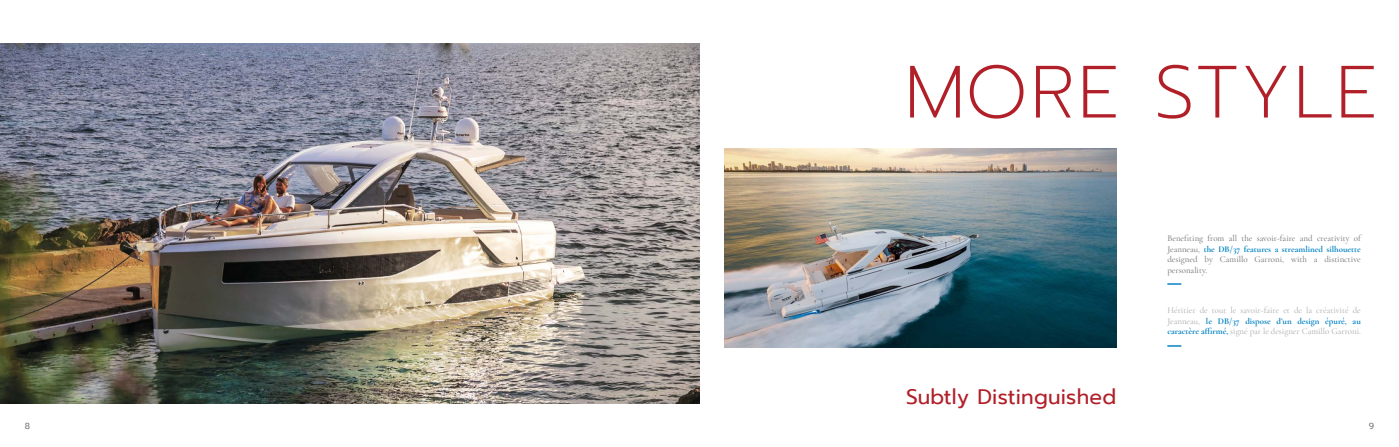
<style>
.page{position:relative;width:1399px;height:447px;background:#fff}
.page>*{position:absolute;margin:0;border:0;box-sizing:border-box;transform-origin:0 0}
.t1{font:200 73.85px "Prompt";letter-spacing:.03em;color:#b12029}
.t2{font:20.91px "Prompt";letter-spacing:.01em;color:#b12029}
.t3{font:500 8.84px/10.8px "Cormorant Garamond";color:#76777a;text-align:justify}
.t4{font:500 8.84px/10.8px "Cormorant Garamond";color:#b2b1b1;text-align:justify}
.t5{font:8.75px "Prompt";color:#76777a}
.s1{font-weight:700;color:#0082c2}
</style>
<div class="page">
<img style="left:0;top:43px;width:699px;height:360px">
<img style="left:724px;top:149px;width:392px;height:198px">
<svg style="left:1167px;top:283px;width:14px;height:1px"></svg>
<svg style="left:1167px;top:345px;width:14px;height:1px"></svg>
<h1 class="t1" style="left:905px;top:37px;width:474px">MORE STYLE</h1>
<h2 class="t2" style="left:906px;top:380px;width:212px">Subtly Distinguished</h2>
<p class="t3" style="left:1167px;top:232px;width:195px">Benefiting from all the savoir-faire and creativity of Jeanneau, <span class="s1">the DB/37 features a streamlined silhouette </span>designed by Camillo Garroni, with a distinctive personality.</p>
<p class="t4" style="left:1167px;top:304px;width:195px">Héritier de tout le savoir-faire et de la créativité de Jeanneau, <span class="s1">le DB/37 dispose d’un design épuré, au caractère affirmé,</span> signé par le designer Camillo Garroni.</p>
<p class="t5" style="left:25px;top:419px;width:7px">8</p>
<p class="t5" style="left:1369px;top:419px;width:7px">9</p>
</div>
